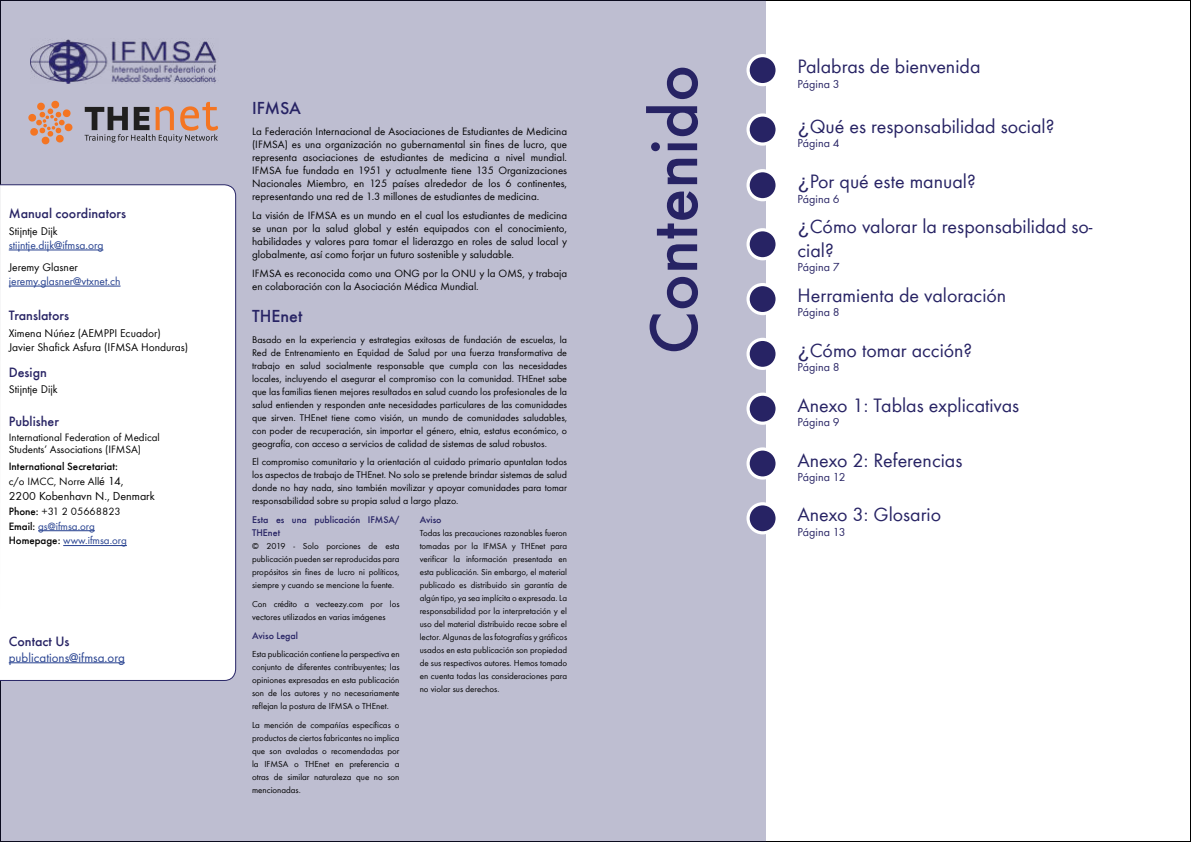
<style>
.page{position:relative;width:1191px;height:842px;background:#fff}
.page>*{position:absolute;margin:0;border:0;box-sizing:border-box;transform-origin:0 0}
.t1{font:500 70px "Futura TEE";color:#272364}
.t2{font:20px/24px "Futura TEE";color:#272364}
.t3{font:500 18px "Futura TEE";color:#272364}
.t4{font:500 14px "Futura TEE";color:#272364}
.t5{font:13px "Futura TEE";color:#25408f}
.t6{font:12px "Futura TEE";color:#272364}
.t7{font:12px "Futura TEE";color:#000}
.t8{font:11.5px/13.8px "Futura TEE";color:#000}
.t9{font:11.5px "Futura TEE";color:#25408f}
.t10{font:11px/13px "Futura TEE";color:#000;text-align:justify}
.t11{font:11px/14.8px "Futura TEE";color:#25408f}
.t12{font:500 11px/14.8px "Futura TEE";color:#000}
.t13{font:10px/13px "Futura TEE";color:#000;text-align:justify}
.t14{font:500 10px/13px "Futura TEE";color:#272364}
.t15{font:9px/13px "Futura TEE";color:#000;text-align:justify}
.s1{font-weight:400}
.s2{font-weight:400;font-size:12px}
.s3{font-weight:500;color:#000}
.s4{color:#000}
.s5{font-family:"Arial"}
</style>
<div class="page">
<div style="left:0;top:0;width:765px;height:842px;background:#bebed1"></div>
<div style="left:0;top:184px;width:237px;height:497px;background:#fff"></div>
<hr style="left:38px;top:530px;width:57px;height:1px;background:#25408f">
<hr style="left:63px;top:545px;width:64px;height:1px;background:#25408f">
<hr style="left:9px;top:662px;width:116px;height:1px;background:#25408f">
<hr style="left:9px;top:250px;width:94px;height:1px;background:#25408f">
<hr style="left:9px;top:286px;width:112px;height:1px;background:#25408f">
<div style="left:748px;top:56px;width:29px;height:29px;background:#272364;border-radius:50%"></div>
<div style="left:746px;top:54px;width:32px;height:32px;border:3px solid #fff;border-radius:50%"></div>
<div style="left:748px;top:115px;width:29px;height:29px;background:#272364;border-radius:50%"></div>
<div style="left:746px;top:113px;width:32px;height:33px;border:3px solid #fff;border-radius:50%"></div>
<div style="left:748px;top:230px;width:29px;height:29px;background:#272364;border-radius:50%"></div>
<div style="left:746px;top:228px;width:32px;height:32px;border:3px solid #fff;border-radius:50%"></div>
<div style="left:748px;top:285px;width:29px;height:29px;background:#272364;border-radius:50%"></div>
<div style="left:746px;top:283px;width:32px;height:32px;border:3px solid #fff;border-radius:50%"></div>
<div style="left:748px;top:339px;width:29px;height:29px;background:#272364;border-radius:50%"></div>
<div style="left:746px;top:338px;width:32px;height:32px;border:3px solid #fff;border-radius:50%"></div>
<div style="left:748px;top:394px;width:29px;height:29px;background:#272364;border-radius:50%"></div>
<div style="left:746px;top:393px;width:32px;height:32px;border:3px solid #fff;border-radius:50%"></div>
<div style="left:748px;top:449px;width:29px;height:29px;background:#272364;border-radius:50%"></div>
<div style="left:746px;top:447px;width:32px;height:33px;border:3px solid #fff;border-radius:50%"></div>
<img style="left:30px;top:39px;width:188px;height:44px">
<svg style="left:28px;top:101px;width:45px;height:43px"></svg>
<svg style="left:85px;top:102px;width:133px;height:40px"></svg>
<div style="left:748px;top:504px;width:29px;height:29px;background:#272364;border-radius:50%"></div>
<div style="left:746px;top:502px;width:32px;height:32px;border:3px solid #fff;border-radius:50%"></div>
<div style="left:748px;top:171px;width:29px;height:29px;background:#272364;border-radius:50%"></div>
<div style="left:746px;top:169px;width:32px;height:32px;border:3px solid #fff;border-radius:50%"></div>
<h3 class="t4" style="left:9px;top:205px;width:119px">Manual coordinators</h3>
<p class="t8" style="left:9px;top:224px;width:50px">Stijntje Dijk</p>
<p class="t9" style="left:9px;top:238px;width:96px">stijntje.dijk@ifmsa.org</p>
<p class="t8" style="left:9px;top:260px;width:71px">Jeremy Glasner</p>
<p class="t9" style="left:9px;top:274px;width:113px">jeremy.glasner@vtxnet.ch</p>
<h3 class="t4" style="left:9px;top:307px;width:62px">Translators</h3>
<p class="t8" style="left:9px;top:326px;width:181px">Ximena Núñez (AEMPPI Ecuador)<br>Javier Shafick Asfura (IFMSA Honduras)</p>
<h3 class="t4" style="left:9px;top:364px;width:40px">Design</h3>
<p class="t8" style="left:9px;top:382px;width:50px">Stijntje Dijk</p>
<h3 class="t4" style="left:9px;top:413px;width:52px">Publisher</h3>
<p class="t10" style="left:9px;top:431px;width:153px;line-height:12px">International Federation of Medical<br>Students’ Associations (IFMSA)</p>
<p class="t12" style="left:9px;top:459px;width:116px">International Secretariat: <span class="s1">c/o IMCC, Norre All</span><span class="s2">é 14,</span></p>
<h3 class="t7" style="left:9px;top:489px;width:148px">2200 Kobenhavn N., Denmark</h3>
<p class="t11" style="left:9px;top:504px;width:120px"><span class="s3">Phone:</span> <span class="s4">+31 2 05668823<br></span><span class="s3">Email:</span> gs@ifmsa.org<br><span class="s3">Homepage:</span> www.ifmsa.org</p>
<h3 class="t4" style="left:9px;top:633px;width:62px">Contact Us</h3>
<h3 class="t5" style="left:9px;top:649px;width:118px">publications@ifmsa.org</h3>
<h3 class="t3" style="left:252px;top:98px;width:50px">IFMSA</h3>
<p class="t10" style="left:252px;top:125px;width:316px">La Federación Internacional de Asociaciones de Estudiantes de Medicina (IFMSA) es una organización no gubernamental sin fines de lucro, que representa asociaciones de estudiantes de medicina a nivel mundial.<br>IFMSA fue fundada en 1951 y actualmente tiene 135 Organizaciones Nacionales Miembro, en 125 países alrededor de los 6 continentes, representando una red de 1.3 millones de estudiantes de medicina.</p>
<p class="t10" style="left:252px;top:209px;width:316px">La visión de IFMSA es un mundo en el cual los estudiantes de medicina se unan por la salud global y estén equipados con el conocimiento, habilidades y valores para tomar el liderazgo en roles de salud local y globalmente, así como forjar un futuro sostenible y saludable.</p>
<p class="t10" style="left:252px;top:267px;width:316px">IFMSA es reconocida como una ONG por la ONU y la OMS, y trabaja en colaboración con la Asociación Médica Mundial.</p>
<h3 class="t3" style="left:252px;top:306px;width:52px">THEnet</h3>
<p class="t13" style="left:252px;top:333px;width:316px">Basado en la experiencia y estrategias exitosas de fundación de escuelas, la Red de Entrenamiento en Equidad de Salud por una fuerza transformativa de trabajo en salud socialmente responsable que cumpla con las necesidades locales, incluyendo el asegurar el compromiso con la comunidad. THEnet sabe que las familias tienen mejores resultados en salud cuando los profesionales de la salud entienden y responden ante necesidades particulares de las comunidades que sirven. THEnet tiene como visión, un mundo de comunidades saludables, con poder de recuperación, sin importar el género, etnia, estatus económico, o geografía, con acceso a servicios de calidad de sistemas de salud robustos.</p>
<p class="t13" style="left:252px;top:455px;width:316px">El compromiso comunitario y la orientación al cuidado primario apuntalan todos los aspectos de trabajo de THEnet. No solo se pretende brindar sistemas de salud donde no hay nada, sino también movilizar y apoyar comunidades para tomar responsabilidad sobre su propia salud a largo plazo.</p>
<p class="t14" style="left:252px;top:513px;width:149px">Esta es una publicación IFMSA/<br>THEnet</p>
<p class="t15" style="left:252px;top:540px;width:149px">© 2019 - Solo porciones de esta publicación pueden ser reproducidas para propósitos sin fines de lucro ni políticos, siempre y cuando se mencione la fuente.</p>
<p class="t15" style="left:252px;top:597px;width:149px">Con crédito a vecteezy.com por los vectores utilizados en varias imágenes</p>
<p class="t14" style="left:252px;top:629px;width:47px">Aviso Legal</p>
<p class="t15" style="left:252px;top:648px;width:149px">Esta publicación contiene la perspectiva en conjunto de diferentes contribuyentes; las opiniones expresadas en esta publicación son de los autores y no necesariamente reflejan la postura de IFMSA o THEnet.</p>
<p class="t15" style="left:252px;top:718px;width:149px">La mención de compañías específicas o productos de ciertos fabricantes no implica que son avaladas o recomendadas por la IFMSA o THEnet en preferencia a otras de similar naturaleza que no son mencionadas.</p>
<p class="t14" style="left:420px;top:513px;width:23px">Aviso</p>
<p class="t15" style="left:420px;top:527px;width:149px">Todas las precauciones razonables fueron tomadas por la IFMSA y THEnet para verificar la información presentada en esta publicación. Sin embargo, el material publicado es distribuido sin garantía de algún tipo, ya sea implícita o expresada. La responsabilidad por la interpretación y el uso del material distribuido recae sobre el lector. Algunas de las fotografías y gráficos usados en esta publicación son propiedad de sus respectivos autores. Hemos tomado en cuenta todas las consideraciones para no violar sus derechos.</p>
<h1 class="t1" style="left:632px;top:354px;width:291px;rotate:-90deg">Contenido</h1>
<h2 class="t2" style="left:797px;top:54px;width:184px">Palabras de bienvenida</h2>
<h3 class="t6" style="left:797px;top:76px;width:44px">Página 3</h3>
<h2 class="t2" style="left:797px;top:114px;width:258px"><span class="s5">¿</span>Qué es responsabilidad social?</h2>
<h3 class="t6" style="left:797px;top:136px;width:44px">Página 4</h3>
<h2 class="t2" style="left:797px;top:169px;width:180px"><span class="s5">¿</span>Por qué este manual?</h2>
<h3 class="t6" style="left:797px;top:191px;width:44px">Página 6</h3>
<h2 class="t2" style="left:797px;top:214px;width:297px"><span class="s5">¿</span>Cómo valorar la responsabilidad so&shy;cial?</h2>
<h3 class="t6" style="left:797px;top:260px;width:44px">Página 7</h3>
<h2 class="t2" style="left:797px;top:283px;width:210px">Herramienta de valoración</h2>
<h3 class="t6" style="left:797px;top:305px;width:44px">Página 8</h3>
<h2 class="t2" style="left:797px;top:338px;width:176px"><span class="s5">¿</span>Cómo tomar acción?</h2>
<h3 class="t6" style="left:797px;top:360px;width:44px">Página 8</h3>
<h2 class="t2" style="left:797px;top:393px;width:223px">Anexo 1: Tablas explicativas</h2>
<h3 class="t6" style="left:797px;top:415px;width:44px">Página 9</h3>
<h2 class="t2" style="left:797px;top:448px;width:166px">Anexo 2: Referencias</h2>
<h3 class="t6" style="left:797px;top:470px;width:50px">Página 12</h3>
<h2 class="t2" style="left:797px;top:502px;width:145px">Anexo 3: Glosario</h2>
<h3 class="t6" style="left:797px;top:525px;width:50px">Página 13</h3>
</div>
